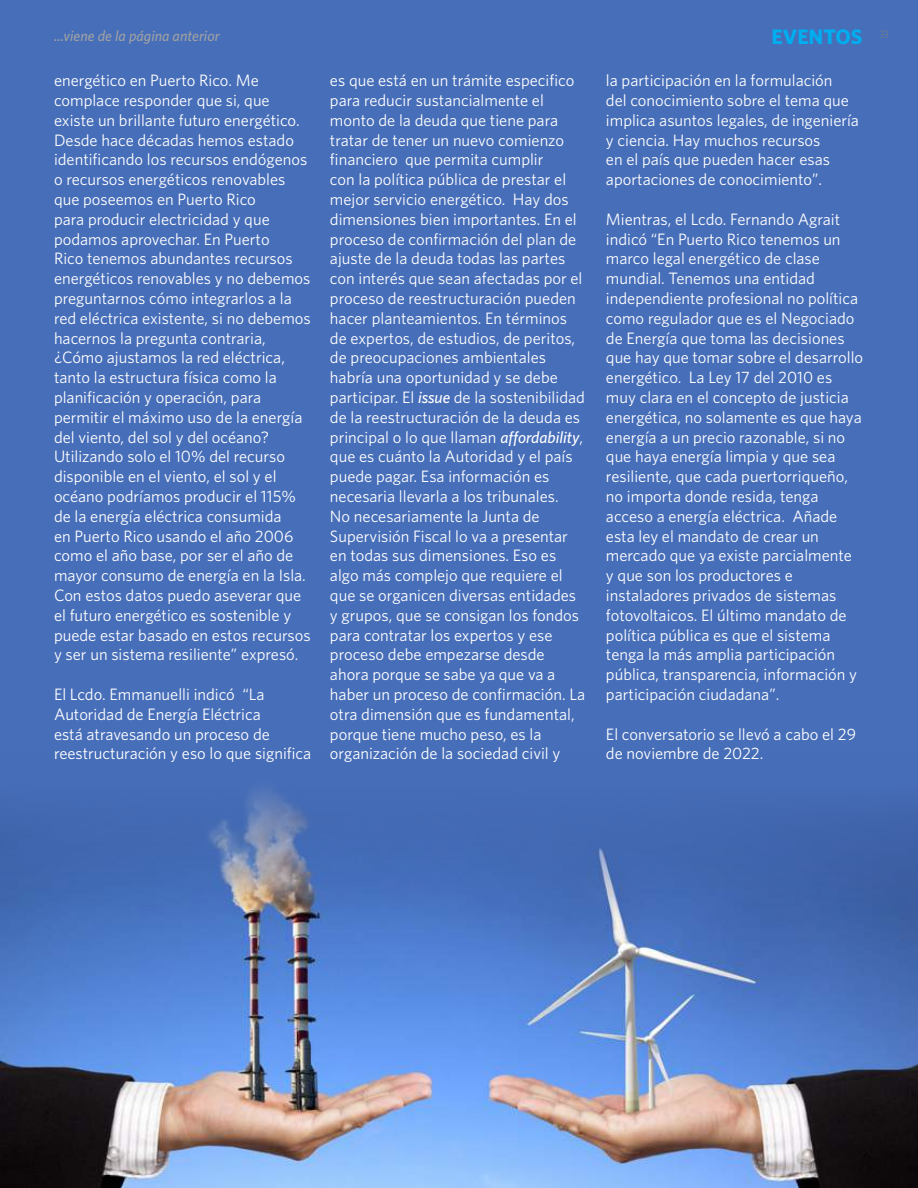
<style>
.page{position:relative;width:918px;height:1188px;background:#476eb9}
.page>*{position:absolute;margin:0;border:0;box-sizing:border-box;transform-origin:0 0}
.t1{font:700 21px "Whitney";color:#00adef}
.t2{font:16.5px/19.8px "Whitney";color:#fff}
.t3{font:italic 500 15px "Whitney";color:#9fa1a3}
.s1{font-weight:500;font-style:italic}
</style>
<div class="page">
<img style="left:0;top:791px;width:918px;height:397px">
<p class="t3" style="left:54px;top:26px;width:167px">...viene de la página anterior</p>
<p class="t1" style="left:772px;top:23px;width:119px">EVENTOS <sup>33</sup></p>
<p class="t2" style="left:54px;top:70px;width:258px">energético en Puerto Rico. Me complace responder que si, que existe un brillante futuro energético.<br>Desde hace décadas hemos estado identificando los recursos endógenos o recursos energéticos renovables que poseemos en Puerto Rico<br>para producir electricidad y que podamos aprovechar. En Puerto<br>Rico tenemos abundantes recursos energéticos renovables y no debemos preguntarnos cómo integrarlos a la red eléctrica existente, si no debemos hacernos la pregunta contraria, ¿Cómo ajustamos la red eléctrica, tanto la estructura física como la planificación y operación, para permitir el máximo uso de la energía del viento, del sol y del océano?<br>Utilizando solo el 10% del recurso disponible en el viento, el sol y el océano podríamos producir el 115% de la energía eléctrica consumida<br>en Puerto Rico usando el año 2006 como el año base, por ser el año de mayor consumo de energía en la Isla.<br>Con estos datos puedo aseverar que el futuro energético es sostenible y puede estar basado en estos recursos y ser un sistema resiliente” expresó.</p>
<p class="t2" style="left:54px;top:684px;width:259px">El Lcdo. Emmanuelli indicó “La Autoridad de Energía Eléctrica<br>está atravesando un proceso de reestructuración y eso lo que significa</p>
<p class="t2" style="left:330px;top:70px;width:257px">es que está en un trámite especifico para reducir sustancialmente el monto de la deuda que tiene para tratar de tener un nuevo comienzo financiero que permita cumplir<br>con la política pública de prestar el mejor servicio energético. Hay dos dimensiones bien importantes. En el proceso de confirmación del plan de ajuste de la deuda todas las partes con interés que sean afectadas por el proceso de reestructuración pueden hacer planteamientos. En términos de expertos, de estudios, de peritos, de preocupaciones ambientales habría una oportunidad y se debe participar. El <span class="s1">issue</span> de la sostenibilidad de la reestructuración de la deuda es principal o lo que llaman <span class="s1">affordability</span>, que es cuánto la Autoridad y el país puede pagar. Esa información es necesaria llevarla a los tribunales.<br>No necesariamente la Junta de Supervisión Fiscal lo va a presentar en todas sus dimensiones. Eso es algo más complejo que requiere el que se organicen diversas entidades y grupos, que se consigan los fondos para contratar los expertos y ese proceso debe empezarse desde ahora porque se sabe ya que va a haber un proceso de confirmación. La otra dimensión que es fundamental, porque tiene mucho peso, es la organización de la sociedad civil y</p>
<p class="t2" style="left:606px;top:70px;width:255px">la participación en la formulación<br>del conocimiento sobre el tema que implica asuntos legales, de ingeniería y ciencia. Hay muchos recursos<br>en el país que pueden hacer esas aportaciones de conocimiento”.</p>
<p class="t2" style="left:606px;top:209px;width:259px">Mientras, el Lcdo. Fernando Agrait indicó “En Puerto Rico tenemos un marco legal energético de clase mundial. Tenemos una entidad independiente profesional no política como regulador que es el Negociado de Energía que toma las decisiones que hay que tomar sobre el desarrollo energético. La Ley 17 del 2010 es muy clara en el concepto de justicia energética, no solamente es que haya energía a un precio razonable, si no que haya energía limpia y que sea resiliente, que cada puertorriqueño, no importa donde resida, tenga acceso a energía eléctrica. Añade esta ley el mandato de crear un mercado que ya existe parcialmente y que son los productores e instaladores privados de sistemas fotovoltaicos. El último mandato de política pública es que el sistema tenga la más amplia participación pública, transparencia, información y participación ciudadana”.</p>
<p class="t2" style="left:606px;top:723px;width:252px">El conversatorio se llevó a cabo el 29 de noviembre de 2022.</p>
</div>
